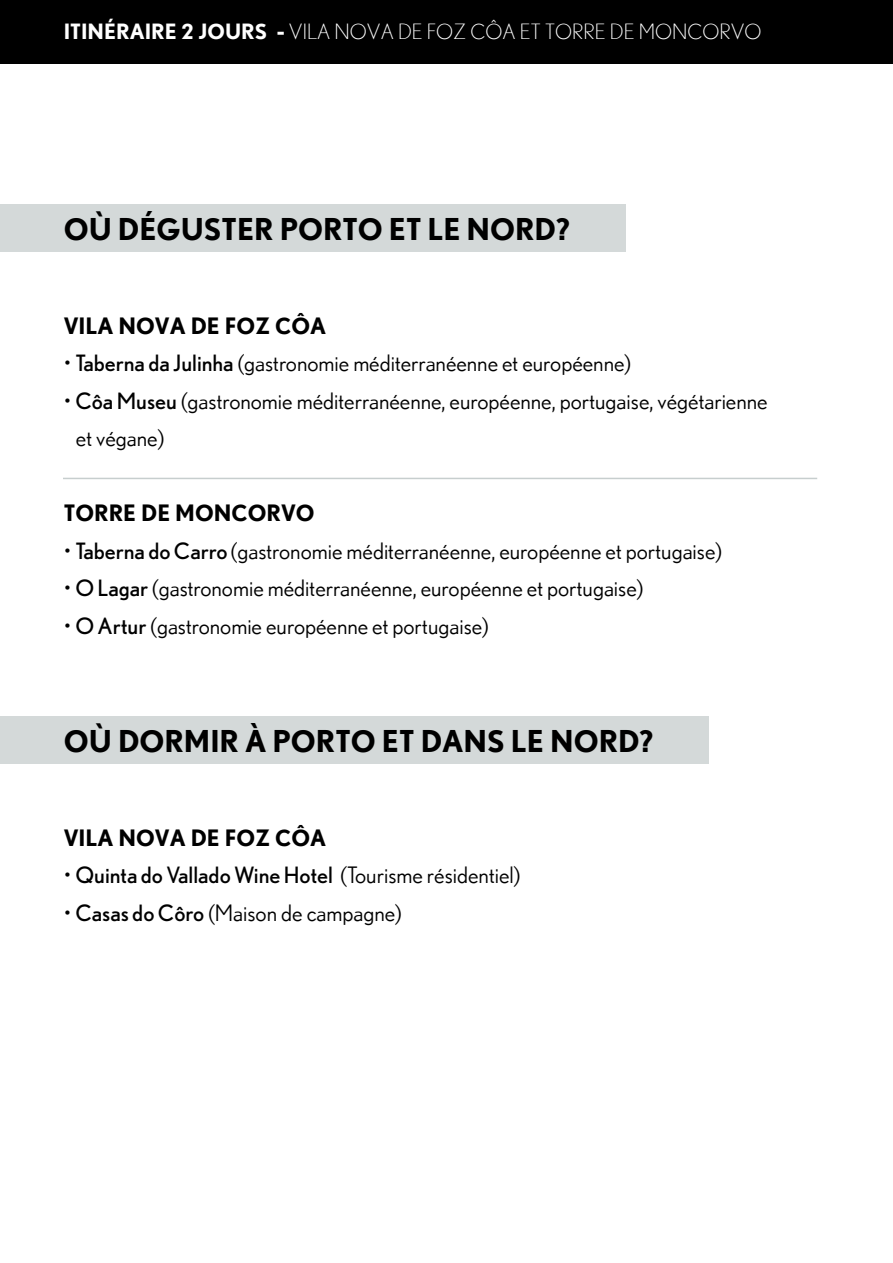
<style>
.page{position:relative;width:893px;height:1263px;background:#fff}
.page>*{position:absolute;margin:0;border:0;box-sizing:border-box;transform-origin:0 0}
.t1{font:700 30px "Nobel";color:#000}
.t2{font:22.5px/37.5px "Nobel";color:#000}
.t3{font:700 22.5px "Nobel";color:#000}
.t4{font:22.5px "Nobel";color:#000}
.t5{font:300 21px "Nobel";color:#fff}
.s1{font-weight:700}
.s2{font-style:inherit}
</style>
<div class="page">
<div style="left:0;top:0;width:893px;height:64px;background:#000"></div>
<div style="left:0;top:204px;width:626px;height:47px;background:#d4d9d9"></div>
<div style="left:0;top:716px;width:709px;height:47px;background:#d4d9d9"></div>
<hr style="left:63px;top:478px;width:754px;height:1px;background:#c7cece">
<p class="t5" style="left:64px;top:20px;width:699px"><span class="s1">ITINÉRAIRE 2 JOURS -</span> VILA NOVA DE FOZ CÔA ET TORRE DE MONCORVO</p>
<h1 class="t1" style="left:64px;top:211px;width:508px">OÙ DÉGUSTER PORTO ET LE NORD?</h1>
<p class="t3" style="left:64px;top:313px;width:264px">VILA NOVA DE FOZ CÔA</p>
<p class="t2" style="left:64px;top:344px;width:569px">• <span class="s2">Taberna da Julinha</span> (gastronomie méditerranéenne et européenne)</p>
<p class="t2" style="left:76px;top:382px;width:693px;text-indent:-12px">• <span class="s2">Côa Museu</span> (gastronomie méditerranéenne, européenne, portugaise, végétarienne et végane)</p>
<p class="t3" style="left:64px;top:500px;width:252px">TORRE DE MONCORVO</p>
<p class="t2" style="left:64px;top:532px;width:660px">• <span class="s2">Taberna do Carro</span> (gastronomie méditerranéenne, européenne et portugaise)</p>
<p class="t2" style="left:64px;top:569px;width:581px">• <span class="s2">O Lagar</span> (gastronomie méditerranéenne, européenne et portugaise)</p>
<p class="t2" style="left:64px;top:607px;width:426px">• <span class="s2">O Artur</span> (gastronomie européenne et portugaise)</p>
<h1 class="t1" style="left:64px;top:724px;width:591px">OÙ DORMIR À PORTO ET DANS LE NORD?</h1>
<p class="t3" style="left:64px;top:825px;width:264px">VILA NOVA DE FOZ CÔA</p>
<p class="t4" style="left:64px;top:862px;width:458px"><span class="s2">•</span> Quinta doValladoWine Hotel <span class="s2">(Tourisme résidentiel)</span></p>
<p class="t2" style="left:64px;top:894px;width:340px">• <span class="s2">Casas do Côro</span> (Maison de campagne)</p>
</div>
